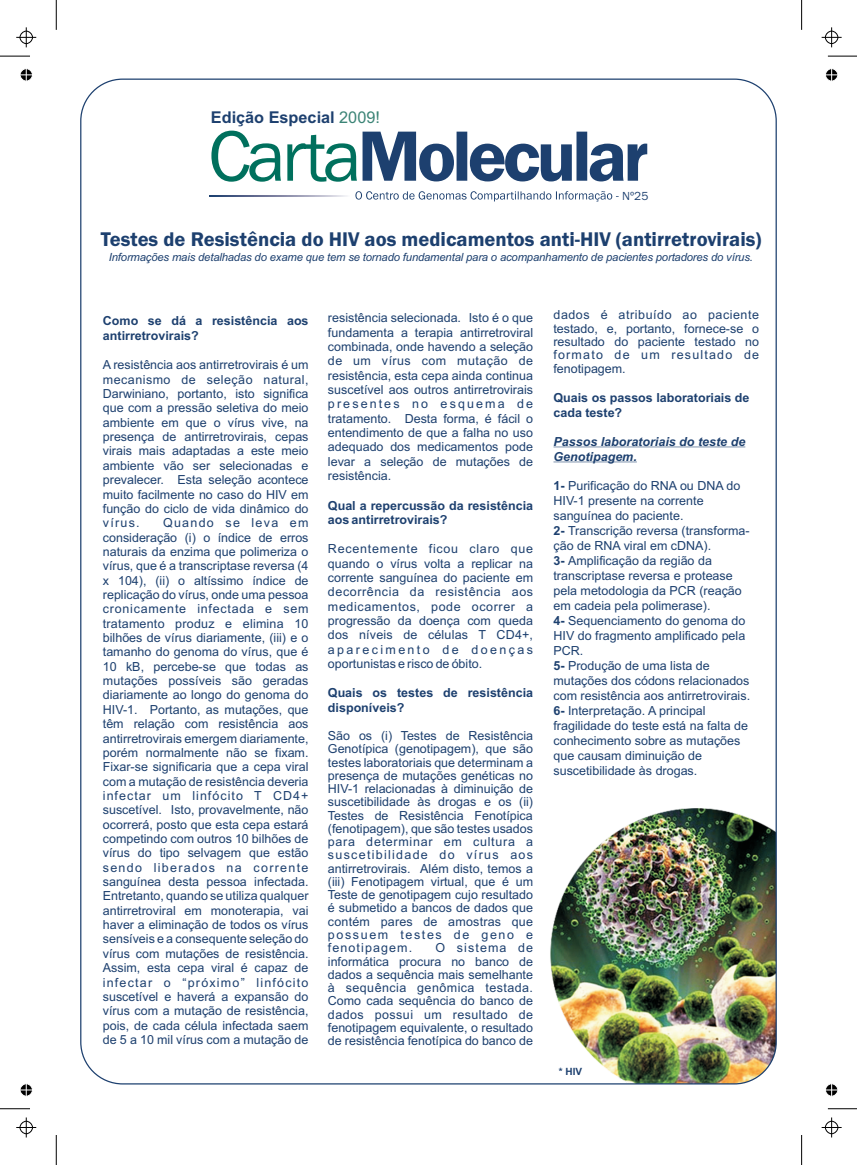
<style>
.page{position:relative;width:857px;height:1165px;background:#fff}
.page>*{position:absolute;margin:0;border:0;box-sizing:border-box;transform-origin:0 0}
.t1{font:600 20.5px "Franklin Gothic";color:#1d406f}
.t2{font:700 16.25px "Arial";color:#1d406f}
.t3{font:12.5px/14.4px "Arial";color:#1d406f;text-align:justify}
.t4{font:700 12.5px/15px "Arial";color:#1d406f}
.t5{font:italic 700 12.5px/15px "Arial";color:#1d406f}
.t6{font:12.12px "Franklin Gothic";color:#1d406f}
.t7{font:italic 11.25px "Arial";letter-spacing:-.015em;color:#1d406f}
.t8{font:700 10px "Arial";color:#1d406f}
.s1{font-weight:400;color:#3b8476}
.s2{font-weight:700}
</style>
<div class="page">
<img style="left:550px;top:808px;width:226px;height:276px">
<hr style="left:553px;top:447px;width:192px;height:1px;background:#1d406f">
<hr style="left:553px;top:462px;width:84px;height:1px;background:#1d406f">
<svg style="left:211px;top:131px;width:436px;height:51px"></svg>
<svg style="left:355px;top:191px;width:263px;height:11px"></svg>
<svg style="left:209px;top:195px;width:138px;height:2px"></svg>
<hr style="left:0;top:1108px;width:30px;height:1px;background:#000">
<hr style="left:56px;top:1135px;width:1px;height:30px;background:#000">
<hr style="left:0;top:56px;width:30px;height:1px;background:#000">
<hr style="left:56px;top:0;width:1px;height:30px;background:#000">
<svg style="left:828px;top:56px;width:29px;height:1px"></svg>
<hr style="left:801px;top:0;width:1px;height:30px;background:#000">
<svg style="left:828px;top:1108px;width:29px;height:1px"></svg>
<hr style="left:801px;top:1135px;width:1px;height:30px;background:#000">
<svg style="left:16px;top:1117px;width:20px;height:20px"></svg>
<svg style="left:16px;top:27px;width:20px;height:20px"></svg>
<svg style="left:821px;top:27px;width:20px;height:20px"></svg>
<svg style="left:821px;top:1117px;width:20px;height:20px"></svg>
<svg style="left:20px;top:1083px;width:13px;height:14px"></svg>
<svg style="left:20px;top:68px;width:13px;height:13px"></svg>
<svg style="left:825px;top:68px;width:13px;height:13px"></svg>
<svg style="left:825px;top:1083px;width:13px;height:14px"></svg>
<h2 class="t2" style="left:211px;top:111px;width:170px">Edição Especial <span class="s1">2009!</span></h2>
<p class="t6" style="left:622px;top:192px;width:28px">Nº25</p>
<h1 class="t1" style="left:101px;top:232px;width:662px">Testes de Resistência do HIV aos medicamentos anti-HIV (antirretrovirais)</h1>
<p class="t7" style="left:109px;top:252px;width:645px">Informações mais detalhadas do exame que tem se tornado fundamental para o acompanhamento de pacientes portadores do vírus.</p>
<p class="t4" style="left:103px;top:314px;width:207px">Como se dá a resistência aos antirretrovirais?</p>
<p class="t3" style="left:103px;top:359px;width:207px">A resistência aos antirretrovirais é um mecanismo de seleção natural, Darwiniano, portanto, isto significa que com a pressão seletiva do meio ambiente em que o vírus vive, na presença de antirretrovirais, cepas virais mais adaptadas a este meio ambiente vão ser selecionadas e prevalecer. Esta seleção acontece muito facilmente no caso do HIV em função do ciclo de vida dinâmico do vírus.</p>
<p class="t3" style="left:103px;top:517px;width:207px;text-indent:60px">Quando se leva em consideração (i) o índice de erros naturais da enzima que polimeriza o vírus, que é a transcriptase reversa (4 x 104), (ii) o altíssimo índice de replicação do vírus, onde uma pessoa cronicamente infectada e sem tratamento produz e elimina 10 bilhões de vírus diariamente, (iii) e o tamanho do genoma do vírus, que é 10 kB, percebe-se que todas as mutações possíveis são geradas diariamente ao longo do genoma do HIV-1. Portanto, as mutações, que têm relação com resistência aos antirretrovirais emergem diariamente, porém normalmente não se fixam.<br>Fixar-se significaria que a cepa viral com a mutação de resistência deveria infectar um linfócito T CD4+ suscetível. Isto, provavelmente, não ocorrerá, posto que esta cepa estará competindo com outros 10 bilhões de vírus do tipo selvagem que estão sendo liberados na corrente sanguínea desta pessoa infectada.<br>Entretanto, quando se utiliza qualquer antirretroviral em monoterapia, vai haver a eliminação de todos os vírus sensíveis e a consequente seleção do vírus com mutações de resistência.<br>Assim, esta cepa viral é capaz de infectar o “próximo” linfócito suscetível e haverá a expansão do vírus com a mutação de resistência, pois, de cada célula infectada saem de 5 a 10 mil vírus com a mutação de</p>
<p class="t3" style="left:328px;top:312px;width:207px">resistência selecionada. Isto é o que fundamenta a terapia antirretroviral combinada, onde havendo a seleção de um vírus com mutação de resistência, esta cepa ainda continua suscetível aos outros antirretrovirais presentes no esquema de tratamento. Desta forma, é fácil o entendimento de que a falha no uso adequado dos medicamentos pode levar a seleção de mutações de resistência.</p>
<p class="t4" style="left:328px;top:499px;width:207px;line-height:14.4px">Qual a repercussão da resistência aos antirretrovirais?</p>
<p class="t3" style="left:328px;top:543px;width:207px">Recentemente ficou claro que quando o vírus volta a replicar na corrente sanguínea do paciente em decorrência da resistência aos medicamentos, pode ocorrer a progressão da doença com queda dos níveis de células T CD4+, aparecimento de doenças oportunistas e risco de óbito.</p>
<p class="t4" style="left:328px;top:687px;width:207px;line-height:14.4px">Quais os testes de resistência disponíveis?</p>
<p class="t3" style="left:328px;top:730px;width:207px;line-height:13.2px">São os (i) Testes de Resistência Genotípica (genotipagem), que são testes laboratoriais que determinam a presença de mutações genéticas no HIV-1 relacionadas à diminuição de suscetibilidade às drogas e os (ii)<br>Testes de Resistência Fenotípica (fenotipagem), que são testes usados para determinar em cultura a suscetibilidade do vírus aos antirretrovirais. Além disto, temos a (iii) Fenotipagem virtual, que é um Teste de genotipagem cujo resultado é submetido a bancos de dados que contém pares de amostras que possuem testes de geno e fenotipagem.</p>
<p class="t3" style="left:328px;top:942px;width:207px;line-height:13.2px;text-indent:108px">O sistema de informática procura no banco de dados a sequência mais semelhante à sequência genômica testada.<br>Como cada sequência do banco de dados possui um resultado de fenotipagem equivalente, o resultado de resistência fenotípica do banco de</p>
<p class="t3" style="left:553px;top:310px;width:207px;line-height:13.2px">dados é atribuído ao paciente testado, e, portanto, fornece-se o resultado do paciente testado no formato de um resultado de fenotipagem.</p>
<p class="t4" style="left:553px;top:391px;width:197px">Quais os passos laboratoriais de cada teste?</p>
<p class="t5" style="left:553px;top:435px;width:193px">Passos laboratoriais do teste de<br>Genotipagem.</p>
<p class="t3" style="left:553px;top:479px;width:198px;line-height:15px;text-align:left"><span class="s2">1-</span> Purificação do RNA ou DNA do<br>HIV-1 presente na corrente sanguínea do paciente.<br><span class="s2">2-</span> Transcrição reversa (transforma&shy;ção de RNA viral em cDNA).<br><span class="s2">3-</span> Amplificação da região da transcriptase reversa e protease pela metodologia da PCR (reação em cadeia pela polimerase).<br><span class="s2">4-</span> Sequenciamento do genoma do<br>HIV do fragmento amplificado pela<br>PCR.<br><span class="s2">5-</span> Produção de uma lista de mutações dos códons relacionados com resistência aos antirretrovirais.<br><span class="s2">6-</span> Interpretação. A principal fragilidade do teste está na falta de conhecimento sobre as mutações que causam diminuição de suscetibilidade às drogas.</p>
<p class="t8" style="left:559px;top:1067px;width:25px">* HIV</p>
</div>
